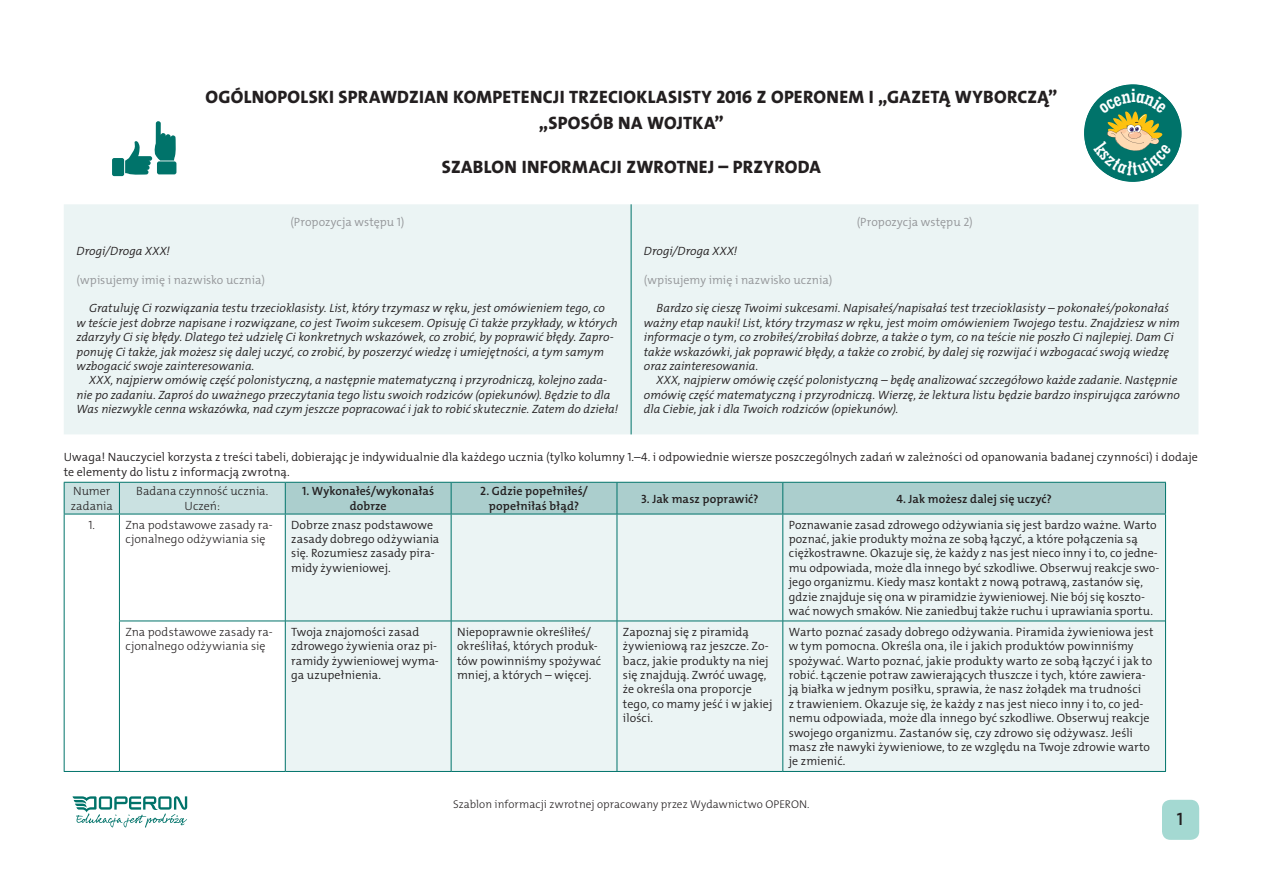
<style>
.page{position:relative;width:1263px;height:893px;background:#fff}
.page>*{position:absolute;margin:0;border:0;box-sizing:border-box;transform-origin:0 0}
.t1{font:21.3px "Geo Slab 703 Bd Cn EU";color:#fff}
.t2{font:800 18px/26.5px "The Mix Os F";letter-spacing:.015em;color:#231f20;text-align:center}
.t3{font:600 18px "The Mix Os F";color:#231f20}
.Tabela_body{font:300 12px/14.4px "The Mix Os F";color:#231f20}
.Tabela_body-2{font:italic 300 12px/14.4px "The Mix Os F";color:#231f20}
.Tabela_naglowek{font:600 12px/14.4px "The Mix Os F";letter-spacing:.01em;color:#231f20;text-align:center}
.Tabela_body-3{font:300 12px "The Mix Os F";letter-spacing:.005em;color:#939598}
.Tabela_body-4{font:300 12px/14.4px "The Mix Os F";letter-spacing:.005em;color:#231f20}
.Tabela_naglowek-2{font:300 12px/14.4px "The Mix Os F";letter-spacing:.005em;color:#231f20}
.t4{font:300 11.25px "The Mix Os F";letter-spacing:.005em;color:#231f20}
</style>
<div class="page">
<div style="left:1162px;top:800px;width:37px;height:40px;background:#a4d9d2;border-radius:9px"></div>
<svg style="left:73px;top:796px;width:114px;height:31px"></svg>
<div style="left:64px;top:204px;width:1134px;height:230px;background:#ebf4f4"></div>
<hr style="left:631px;top:204px;width:1px;height:230px;background:#00736a">
<svg style="left:65px;top:483px;width:1100px;height:31px"></svg>
<div style="left:286px;top:515px;width:879px;height:256px;background:#ebf4f4"></div>
<hr style="left:119px;top:483px;width:1px;height:31px;background:#00736a">
<hr style="left:285px;top:483px;width:1px;height:31px;background:#00736a">
<hr style="left:451px;top:483px;width:1px;height:31px;background:#00736a">
<hr style="left:617px;top:483px;width:1px;height:31px;background:#00736a">
<hr style="left:782px;top:483px;width:1px;height:31px;background:#00736a">
<hr style="left:64px;top:514px;width:1px;height:107px;background:#00736a">
<hr style="left:1165px;top:514px;width:1px;height:107px;background:#00736a">
<hr style="left:64px;top:621px;width:1px;height:150px;background:#00736a">
<hr style="left:1165px;top:621px;width:1px;height:150px;background:#00736a">
<hr style="left:119px;top:514px;width:1px;height:107px;background:#00736a">
<hr style="left:285px;top:514px;width:1px;height:107px;background:#00736a">
<hr style="left:451px;top:514px;width:1px;height:107px;background:#00736a">
<hr style="left:617px;top:514px;width:1px;height:107px;background:#00736a">
<hr style="left:782px;top:514px;width:1px;height:107px;background:#00736a">
<hr style="left:119px;top:621px;width:166px;height:1px;background:#00736a">
<hr style="left:119px;top:621px;width:1px;height:150px;background:#00736a">
<hr style="left:285px;top:621px;width:166px;height:1px;background:#00736a">
<hr style="left:285px;top:621px;width:1px;height:150px;background:#00736a">
<hr style="left:451px;top:621px;width:166px;height:1px;background:#00736a">
<hr style="left:451px;top:621px;width:1px;height:150px;background:#00736a">
<hr style="left:617px;top:621px;width:166px;height:1px;background:#00736a">
<hr style="left:617px;top:621px;width:1px;height:150px;background:#00736a">
<hr style="left:783px;top:621px;width:382px;height:1px;background:#00736a">
<hr style="left:782px;top:621px;width:1px;height:150px;background:#00736a">
<hr style="left:64px;top:771px;width:55px;height:1px;background:#00736a">
<hr style="left:119px;top:771px;width:166px;height:1px;background:#00736a">
<hr style="left:285px;top:771px;width:166px;height:1px;background:#00736a">
<hr style="left:451px;top:771px;width:166px;height:1px;background:#00736a">
<hr style="left:617px;top:771px;width:166px;height:1px;background:#00736a">
<hr style="left:783px;top:771px;width:383px;height:1px;background:#00736a">
<hr style="left:64px;top:482px;width:55px;height:1px;background:#00736a">
<hr style="left:64px;top:483px;width:1px;height:31px;background:#00736a">
<hr style="left:119px;top:482px;width:166px;height:1px;background:#00736a">
<hr style="left:285px;top:482px;width:166px;height:1px;background:#00736a">
<hr style="left:451px;top:482px;width:166px;height:1px;background:#00736a">
<hr style="left:617px;top:482px;width:166px;height:1px;background:#00736a">
<hr style="left:783px;top:482px;width:383px;height:1px;background:#00736a">
<hr style="left:1165px;top:483px;width:1px;height:31px;background:#00736a">
<hr style="left:64px;top:514px;width:55px;height:1px;background:#00736a">
<hr style="left:119px;top:514px;width:166px;height:1px;background:#00736a">
<hr style="left:285px;top:514px;width:166px;height:1px;background:#00736a">
<hr style="left:451px;top:514px;width:166px;height:1px;background:#00736a">
<hr style="left:617px;top:514px;width:166px;height:1px;background:#00736a">
<hr style="left:783px;top:514px;width:383px;height:1px;background:#00736a">
<div style="left:112px;top:158px;width:12px;height:18px;background:#00736a;border-radius:2px"></div>
<svg style="left:125px;top:121px;width:51px;height:54px"></svg>
<div style="left:157px;top:161px;width:19px;height:13px;background:#00736a;border-radius:2px"></div>
<svg style="left:1084px;top:84px;width:97px;height:98px"></svg>
<p class="t2" style="left:206px;top:83px;width:853px">OGÓLNOPOLSKI SPRAWDZIAN KOMPETENCJI TRZECIOKLASISTY 2016 Z OPERONEM I „GAZETĄ WYBORCZĄ” „SPOSÓB NA WOJTKA”</p>
<p class="t2" style="left:442px;top:153px;width:380px">SZABLON INFORMACJI ZWROTNEJ – PRZYRODA</p>
<p class="Tabela_body-3" style="left:290px;top:214px;width:116px">(Propozycja wstępu 1)</p>
<p class="Tabela_body-3" style="left:857px;top:214px;width:118px">(Propozycja wstępu 2)</p>
<p class="t1" style="left:1131px;top:82px;width:6px">i</p>
<p class="Tabela_body-2" style="left:644px;top:244px;width:95px">Drogi/Droga XXX!</p>
<p class="Tabela_body-3" style="left:644px;top:272px;width:190px">(wpisujemy imię i nazwisko ucznia)</p>
<p class="Tabela_body-2" style="left:644px;top:301px;width:537px;text-indent:13px">Bardzo się cieszę Twoimi sukcesami. Napisałeś/napisałaś test trzecioklasisty – pokonałeś/pokonałaś ważny etap nauki! List, który trzymasz w ręku, jest moim omówieniem Twojego testu. Znajdziesz w nim informacje o tym, co zrobiłeś/zrobiłaś dobrze, a także o tym, co na teście nie poszło Ci najlepiej. Dam Ci także wskazówki, jak poprawić błędy, a także co zrobić, by dalej się rozwijać i wzbogacać swoją wiedzę oraz zainteresowania.</p>
<p class="Tabela_body-2" style="left:644px;top:373px;width:538px;text-indent:13px">XXX, najpierw omówię część polonistyczną – będę analizować szczegółowo każde zadanie. Następnie omówię część matematyczną i przyrodniczą. Wierzę, że lektura listu będzie bardzo inspirująca zarówno dla Ciebie, jak i dla Twoich rodziców (opiekunów).</p>
<p class="Tabela_body" style="left:64px;top:450px;width:1136px">Uwaga! Nauczyciel korzysta z treści tabeli, dobierając je indywidualnie dla każdego ucznia (tylko kolumny 1.–4. i odpowiednie wiersze poszczególnych zadań w zależności od opanowania badanej czynności) i dodaje te elementy do listu z informacją zwrotną.</p>
<p class="Tabela_naglowek-2" style="left:71px;top:484px;width:43px">Numer zadania</p>
<p class="Tabela_naglowek-2" style="left:136px;top:484px;width:134px;text-align:center">Badana czynność ucznia.<br>Uczeń:</p>
<p class="Tabela_naglowek" style="left:302px;top:484px;width:134px">1. Wykonałeś/wykonałaś dobrze</p>
<p class="Tabela_naglowek" style="left:480px;top:484px;width:109px">2. Gdzie popełniłeś/ popełniłaś błąd?</p>
<p class="Tabela_naglowek" style="left:641px;top:491px;width:119px">3. Jak masz poprawić?</p>
<p class="Tabela_naglowek" style="left:896px;top:491px;width:157px">4. Jak możesz dalej się uczyć?</p>
<p class="Tabela_body-4" style="left:89px;top:517px;width:8px">1.</p>
<p class="Tabela_body-4" style="left:125px;top:517px;width:149px">Zna podstawowe zasady ra&shy;cjonalnego odżywiania się</p>
<p class="Tabela_body" style="left:291px;top:517px;width:150px">Dobrze znasz podstawowe zasady dobrego odżywiania się. Rozumiesz zasady pira&shy;midy żywieniowej.</p>
<p class="Tabela_body" style="left:789px;top:517px;width:372px">Poznawanie zasad zdrowego odżywiania się jest bardzo ważne. Warto poznać, jakie produkty można ze sobą łączyć, a które połączenia są ciężkostrawne. Okazuje się, że każdy z nas jest nieco inny i to, co jedne&shy;mu odpowiada, może dla innego być szkodliwe. Obserwuj reakcje swo&shy;jego organizmu. Kiedy masz kontakt z nową potrawą, zastanów się, gdzie znajduje się ona w piramidzie żywieniowej. Nie bój się koszto&shy;wać nowych smaków. Nie zaniedbuj także ruchu i uprawiania sportu.</p>
<p class="Tabela_body-4" style="left:125px;top:625px;width:149px">Zna podstawowe zasady ra&shy;cjonalnego odżywiania się</p>
<p class="Tabela_body" style="left:291px;top:625px;width:149px">Twoja znajomości zasad zdrowego żywienia oraz pi&shy;ramidy żywieniowej wyma&shy;ga uzupełnienia.</p>
<p class="Tabela_body" style="left:457px;top:625px;width:146px">Niepoprawnie określiłeś/ określiłaś, których produk&shy;tów powinniśmy spożywać mniej, a których – więcej.</p>
<p class="Tabela_body" style="left:623px;top:625px;width:151px">Zapoznaj się z piramidą żywieniową raz jeszcze. Zo&shy;bacz, jakie produkty na niej się znajdują. Zwróć uwagę, że określa ona proporcje tego, co mamy jeść i w jakiej ilości.</p>
<p class="Tabela_body" style="left:789px;top:625px;width:366px">Warto poznać zasady dobrego odżywania. Piramida żywieniowa jest w tym pomocna. Określa ona, ile i jakich produktów powinniśmy spożywać. Warto poznać, jakie produkty warto ze sobą łączyć i jak to robić. Łączenie potraw zawierających tłuszcze i tych, które zawiera&shy;ją białka w jednym posiłku, sprawia, że nasz żołądek ma trudności<br>z trawieniem. Okazuje się, że każdy z nas jest nieco inny i to, co jed&shy;nemu odpowiada, może dla innego być szkodliwe. Obserwuj reakcje swojego organizmu. Zastanów się, czy zdrowo się odżywasz. Jeśli masz złe nawyki żywieniowe, to ze względu na Twoje zdrowie warto je zmienić.</p>
<p class="Tabela_body-2" style="left:77px;top:244px;width:95px">Drogi/Droga XXX!</p>
<p class="Tabela_body-3" style="left:77px;top:272px;width:190px">(wpisujemy imię i nazwisko ucznia)</p>
<p class="Tabela_body-2" style="left:77px;top:301px;width:543px;text-indent:13px">Gratuluję Ci rozwiązania testu trzecioklasisty. List, który trzymasz w ręku, jest omówieniem tego, co<br>w teście jest dobrze napisane i rozwiązane, co jest Twoim sukcesem. Opisuję Ci także przykłady, w których zdarzyły Ci się błędy. Dlatego też udzielę Ci konkretnych wskazówek, co zrobić, by poprawić błędy. Zapro&shy;ponuję Ci także, jak możesz się dalej uczyć, co zrobić, by poszerzyć wiedzę i umiejętności, a tym samym wzbogacić swoje zainteresowania.</p>
<p class="Tabela_body-2" style="left:77px;top:373px;width:543px;text-indent:13px">XXX, najpierw omówię część polonistyczną, a następnie matematyczną i przyrodniczą, kolejno zada&shy;nie po zadaniu. Zaproś do uważnego przeczytania tego listu swoich rodziców (opiekunów). Będzie to dla<br>Was niezwykle cenna wskazówka, nad czym jeszcze popracować i jak to robić skutecznie. Zatem do dzieła!</p>
<p class="t4" style="left:453px;top:797px;width:358px">Szablon informacji zwrotnej opracowany przez Wydawnictwo OPERON.</p>
<p class="t3" style="left:1177px;top:807px;width:8px">1</p>
</div>
